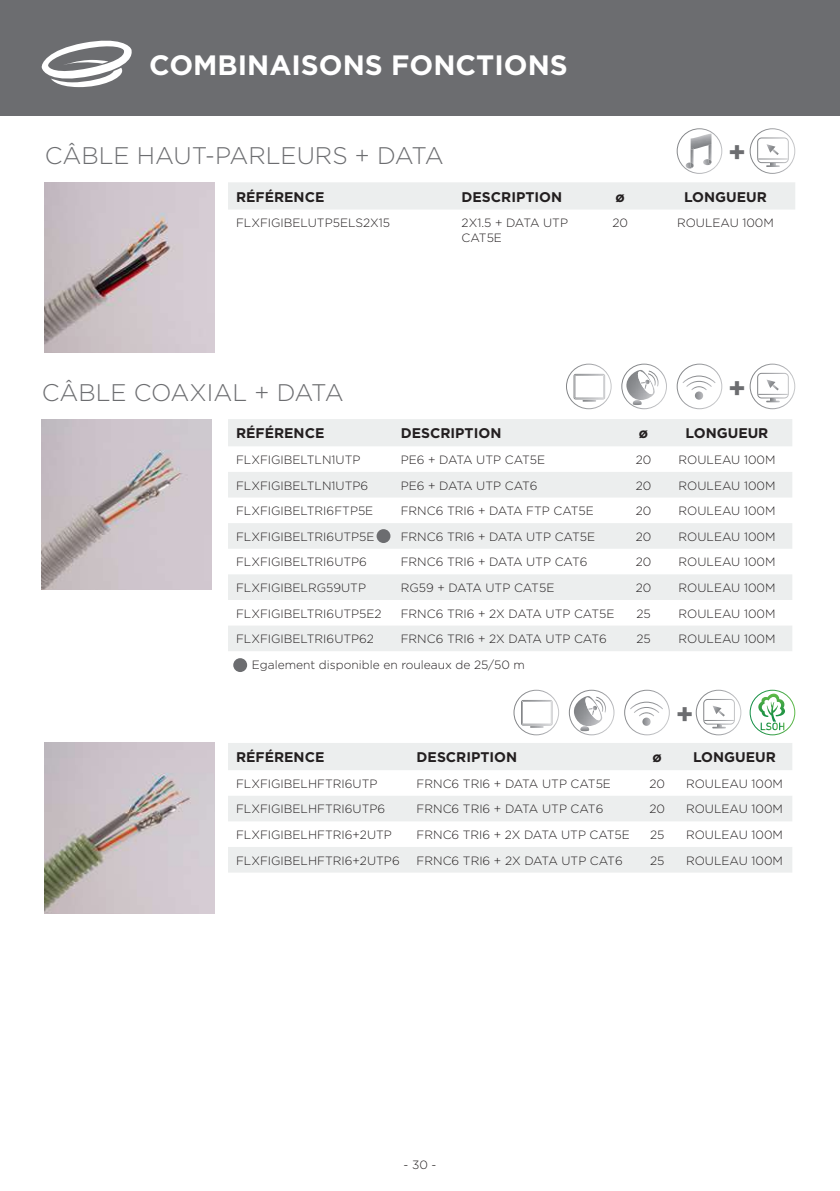
<style>
.page{position:relative;width:840px;height:1191px;background:#fff}
.page>*{position:absolute;margin:0;border:0;box-sizing:border-box;transform-origin:0 0}
.t1{font:700 28px "Gotham";color:#fff}
.t2{font:700 28px "Gotham";color:#6c6d70}
.t3{font:300 24px "Gotham";color:#6c6d70}
.t4{font:700 14px "Gotham";color:#231f20}
.t5{font:300 12px/14.4px "Gotham";color:#231f20}
</style>
<div class="page">
<div style="left:0;top:0;width:839px;height:116px;background:#6c6d70"></div>
<img style="left:42px;top:419px;width:170px;height:170px">
<svg style="left:228px;top:419px;width:563px;height:232px;fill:#eceeee"></svg>
<svg style="left:42px;top:41px;width:90px;height:46px"></svg>
<img style="left:45px;top:182px;width:170px;height:170px">
<div style="left:228px;top:182px;width:566px;height:27px;background:#eceeee"></div>
<img style="left:676px;top:128px;width:46px;height:46px">
<img style="left:690px;top:150px;width:3px;height:13px">
<svg style="left:684px;top:163px;width:9px;height:5px"></svg>
<svg style="left:702px;top:159px;width:9px;height:6px"></svg>
<img style="left:690px;top:134px;width:21px;height:15px">
<img style="left:749px;top:128px;width:45px;height:46px">
<img style="left:756px;top:137px;width:32px;height:26px">
<svg style="left:765px;top:163px;width:14px;height:4px"></svg>
<img style="left:757px;top:158px;width:30px;height:1px">
<svg style="left:766px;top:144px;width:12px;height:11px"></svg>
<img style="left:749px;top:364px;width:45px;height:45px">
<img style="left:756px;top:373px;width:32px;height:25px">
<svg style="left:765px;top:398px;width:14px;height:4px"></svg>
<img style="left:757px;top:394px;width:30px;height:1px">
<svg style="left:766px;top:379px;width:12px;height:11px"></svg>
<img style="left:676px;top:364px;width:46px;height:45px">
<svg style="left:694px;top:391px;width:8px;height:9px"></svg>
<img style="left:691px;top:387px;width:15px;height:3px">
<img style="left:686px;top:383px;width:25px;height:4px">
<img style="left:682px;top:375px;width:33px;height:8px">
<img style="left:626px;top:364px;width:40px;height:45px">
<img style="left:621px;top:370px;width:10px;height:30px">
<img style="left:655px;top:371px;width:3px;height:15px">
<svg style="left:631px;top:370px;width:24px;height:35px"></svg>
<img style="left:566px;top:364px;width:45px;height:45px">
<img style="left:573px;top:374px;width:32px;height:25px">
<svg style="left:582px;top:400px;width:14px;height:2px"></svg>
<img style="left:574px;top:375px;width:29px;height:23px">
<svg style="left:228px;top:743px;width:563px;height:129px;fill:#eceeee"></svg>
<div style="left:233px;top:658px;width:14px;height:14px;background:#6c6d70;border-radius:50%"></div>
<div style="left:376px;top:529px;width:14px;height:14px;background:#6c6d70;border-radius:50%"></div>
<img style="left:45px;top:743px;width:170px;height:170px">
<img style="left:695px;top:689px;width:46px;height:46px">
<img style="left:702px;top:699px;width:32px;height:25px">
<svg style="left:711px;top:724px;width:14px;height:4px"></svg>
<img style="left:703px;top:720px;width:30px;height:1px">
<svg style="left:712px;top:705px;width:12px;height:11px"></svg>
<img style="left:624px;top:689px;width:45px;height:46px">
<svg style="left:642px;top:717px;width:8px;height:9px"></svg>
<img style="left:638px;top:713px;width:15px;height:3px">
<img style="left:633px;top:709px;width:26px;height:4px">
<img style="left:629px;top:701px;width:33px;height:8px">
<img style="left:573px;top:689px;width:41px;height:46px">
<img style="left:568px;top:696px;width:11px;height:30px">
<img style="left:603px;top:696px;width:2px;height:16px">
<svg style="left:579px;top:696px;width:24px;height:35px"></svg>
<img style="left:513px;top:689px;width:46px;height:46px">
<img style="left:520px;top:700px;width:32px;height:25px">
<svg style="left:529px;top:726px;width:14px;height:2px"></svg>
<img style="left:522px;top:701px;width:29px;height:23px">
<div style="left:749px;top:689px;width:45px;height:46px;border:1px solid #fff;border-radius:50%"></div>
<svg style="left:758px;top:693px;width:26px;height:37px"></svg>
<h1 class="t1" style="left:149px;top:47px;width:419px">COMBINAISONS FONCTIONS</h1>
<h2 class="t3" style="left:45px;top:140px;width:400px">CÂBLE HAUT-PARLEURS + DATA</h2>
<h1 class="t2" style="left:727px;top:134px;width:19px">+</h1>
<p class="t4" style="left:236px;top:187px;width:90px">RÉFÉRENCE</p>
<p class="t4" style="left:461px;top:187px;width:102px">DESCRIPTION</p>
<p class="t4" style="left:615px;top:187px;width:11px">ø</p>
<p class="t4" style="left:683px;top:187px;width:84px">LONGUEUR</p>
<p class="t5" style="left:236px;top:215px;width:156px">FLXFIGIBELUTP5ELS2X15</p>
<p class="t5" style="left:461px;top:215px;width:108px">2X1.5 + DATA UTP<br>CAT5E</p>
<p class="t5" style="left:612px;top:215px;width:17px">20</p>
<p class="t5" style="left:676px;top:215px;width:98px">ROULEAU 100M</p>
<h2 class="t3" style="left:42px;top:377px;width:303px">CÂBLE COAXIAL + DATA</h2>
<h1 class="t2" style="left:727px;top:369px;width:19px">+</h1>
<p class="t4" style="left:236px;top:424px;width:90px">RÉFÉRENCE</p>
<p class="t4" style="left:400px;top:424px;width:102px">DESCRIPTION</p>
<p class="t4" style="left:638px;top:424px;width:11px">ø</p>
<p class="t4" style="left:685px;top:424px;width:84px">LONGUEUR</p>
<p class="t5" style="left:236px;top:452px;width:126px">FLXFIGIBELTLN1UTP</p>
<p class="t5" style="left:400px;top:452px;width:146px">PE6 + DATA UTP CAT5E</p>
<p class="t5" style="left:635px;top:452px;width:17px">20</p>
<p class="t5" style="left:678px;top:452px;width:98px">ROULEAU 100M</p>
<p class="t5" style="left:236px;top:478px;width:134px">FLXFIGIBELTLN1UTP6</p>
<p class="t5" style="left:400px;top:478px;width:138px">PE6 + DATA UTP CAT6</p>
<p class="t5" style="left:635px;top:478px;width:17px">20</p>
<p class="t5" style="left:678px;top:478px;width:98px">ROULEAU 100M</p>
<p class="t5" style="left:236px;top:503px;width:139px">FLXFIGIBELTRI6FTP5E</p>
<p class="t5" style="left:400px;top:503px;width:194px">FRNC6 TRI6 + DATA FTP CAT5E</p>
<p class="t5" style="left:635px;top:503px;width:17px">20</p>
<p class="t5" style="left:678px;top:503px;width:98px">ROULEAU 100M</p>
<p class="t5" style="left:236px;top:529px;width:140px">FLXFIGIBELTRI6UTP5E</p>
<p class="t5" style="left:400px;top:529px;width:196px">FRNC6 TRI6 + DATA UTP CAT5E</p>
<p class="t5" style="left:635px;top:529px;width:17px">20</p>
<p class="t5" style="left:678px;top:529px;width:98px">ROULEAU 100M</p>
<p class="t5" style="left:236px;top:554px;width:132px">FLXFIGIBELTRI6UTP6</p>
<p class="t5" style="left:400px;top:554px;width:188px">FRNC6 TRI6 + DATA UTP CAT6</p>
<p class="t5" style="left:635px;top:554px;width:17px">20</p>
<p class="t5" style="left:678px;top:554px;width:98px">ROULEAU 100M</p>
<p class="t5" style="left:236px;top:580px;width:131px">FLXFIGIBELRG59UTP</p>
<p class="t5" style="left:400px;top:580px;width:155px">RG59 + DATA UTP CAT5E</p>
<p class="t5" style="left:635px;top:580px;width:17px">20</p>
<p class="t5" style="left:678px;top:580px;width:98px">ROULEAU 100M</p>
<p class="t5" style="left:236px;top:606px;width:147px">FLXFIGIBELTRI6UTP5E2</p>
<p class="t5" style="left:400px;top:606px;width:215px">FRNC6 TRI6 + 2X DATA UTP CAT5E</p>
<p class="t5" style="left:636px;top:606px;width:16px">25</p>
<p class="t5" style="left:678px;top:606px;width:98px">ROULEAU 100M</p>
<p class="t5" style="left:236px;top:631px;width:139px">FLXFIGIBELTRI6UTP62</p>
<p class="t5" style="left:400px;top:631px;width:207px">FRNC6 TRI6 + 2X DATA UTP CAT6</p>
<p class="t5" style="left:636px;top:631px;width:16px">25</p>
<p class="t5" style="left:678px;top:631px;width:98px">ROULEAU 100M</p>
<p class="t5" style="left:252px;top:657px;width:274px">Egalement disponible en rouleaux de 25/50 m</p>
<h1 class="t2" style="left:675px;top:695px;width:19px">+</h1>
<p class="t4" style="left:236px;top:748px;width:90px">RÉFÉRENCE</p>
<p class="t4" style="left:416px;top:748px;width:102px">DESCRIPTION</p>
<p class="t4" style="left:652px;top:748px;width:11px">ø</p>
<p class="t4" style="left:692px;top:748px;width:84px">LONGUEUR</p>
<p class="t5" style="left:236px;top:776px;width:143px">FLXFIGIBELHFTRI6UTP</p>
<p class="t5" style="left:416px;top:776px;width:196px">FRNC6 TRI6 + DATA UTP CAT5E</p>
<p class="t5" style="left:649px;top:776px;width:17px">20</p>
<p class="t5" style="left:685px;top:776px;width:98px">ROULEAU 100M</p>
<p class="t5" style="left:236px;top:801px;width:151px">FLXFIGIBELHFTRI6UTP6</p>
<p class="t5" style="left:416px;top:801px;width:188px">FRNC6 TRI6 + DATA UTP CAT6</p>
<p class="t5" style="left:649px;top:801px;width:17px">20</p>
<p class="t5" style="left:685px;top:801px;width:98px">ROULEAU 100M</p>
<p class="t5" style="left:236px;top:827px;width:157px">FLXFIGIBELHFTRI6+2UTP</p>
<p class="t5" style="left:416px;top:827px;width:215px">FRNC6 TRI6 + 2X DATA UTP CAT5E</p>
<p class="t5" style="left:649px;top:827px;width:16px">25</p>
<p class="t5" style="left:685px;top:827px;width:98px">ROULEAU 100M</p>
<p class="t5" style="left:236px;top:853px;width:165px">FLXFIGIBELHFTRI6+2UTP6</p>
<p class="t5" style="left:416px;top:853px;width:207px">FRNC6 TRI6 + 2X DATA UTP CAT6</p>
<p class="t5" style="left:649px;top:853px;width:16px">25</p>
<p class="t5" style="left:685px;top:853px;width:98px">ROULEAU 100M</p>
<p class="t5" style="left:403px;top:1157px;width:34px">- 30 -</p>
</div>
